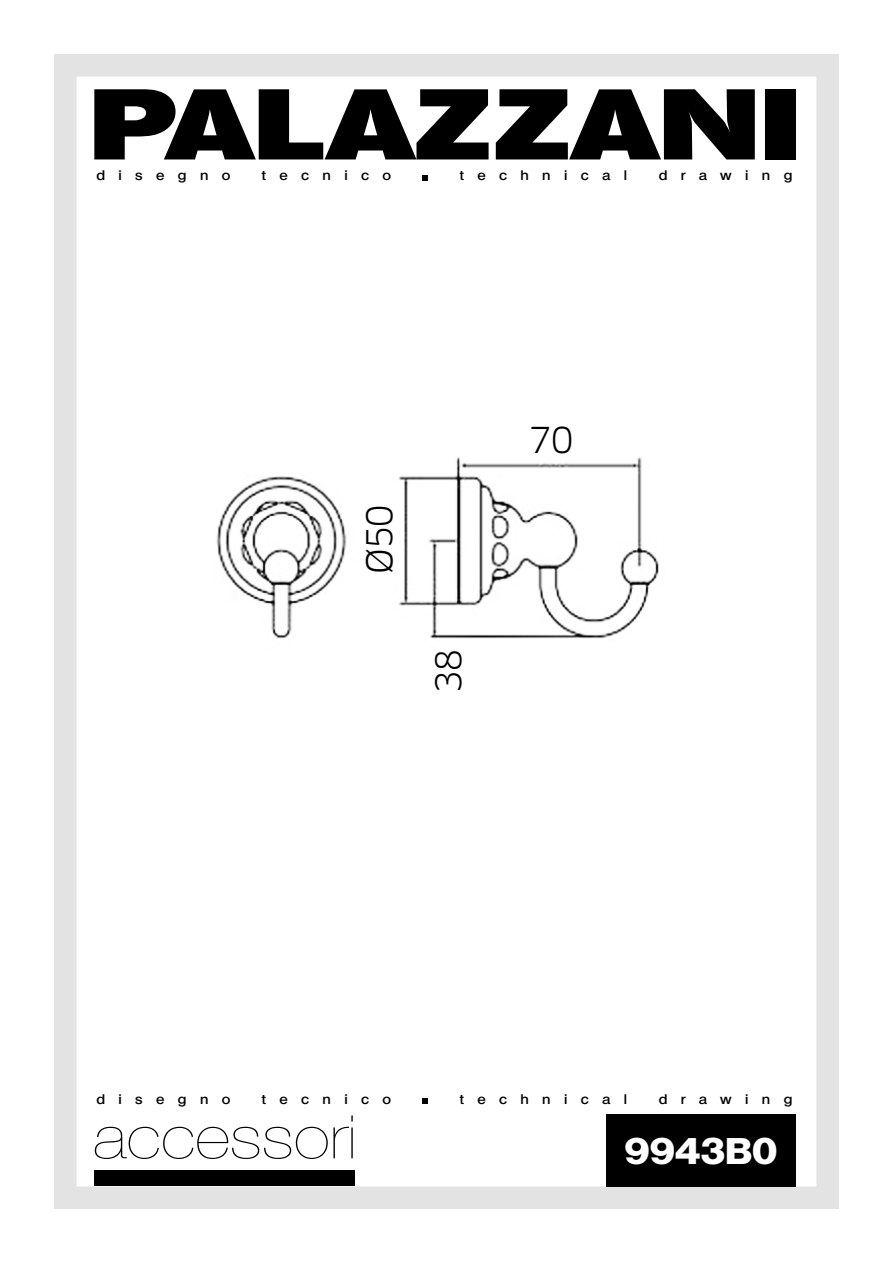
<style>
.page{position:relative;width:893px;height:1263px;background:#fff}
.page>*{position:absolute;margin:0;border:0;box-sizing:border-box;transform-origin:0 0}
.t1{font:200 60px "Helvetica Neue";color:#000;scale:1.15 1}
.t2{font:800 36px "Olympia";color:#fff;scale:1.1 1}
.t3{font:34.8px "Clan LF";color:#000}
.t4{font:600 13.5px "Olympia";letter-spacing:.9em;color:#000;scale:1.1 1}
</style>
<div class="page">
<div style="left:54px;top:54px;width:785px;height:1155px;border:22px solid #e3e3e3"></div>
<svg style="left:496px;top:89px;width:259px;height:70px"></svg>
<div style="left:765px;top:89px;width:31px;height:70px;background:#000"></div>
<svg style="left:94px;top:89px;width:395px;height:70px"></svg>
<svg style="left:422px;top:175px;width:6px;height:5px"></svg>
<svg style="left:422px;top:1098px;width:6px;height:6px"></svg>
<div style="left:606px;top:1114px;width:190px;height:72px;background:#000"></div>
<div style="left:94px;top:1170px;width:261px;height:16px;background:#000"></div>
<img style="left:216px;top:457px;width:443px;height:182px">
<p class="t4" style="left:96px;top:168px;width:123px">disegno</p>
<p class="t4" style="left:262px;top:168px;width:119px">tecnico</p>
<p class="t4" style="left:460px;top:168px;width:154px">technical</p>
<p class="t4" style="left:659px;top:168px;width:123px">drawing</p>
<h3 class="t3" style="left:361px;top:573px;width:71px;rotate:-90deg">Ø50</h3>
<h3 class="t3" style="left:430px;top:693px;width:46px;rotate:-90deg">38</h3>
<h3 class="t3" style="left:529px;top:421px;width:46px">70</h3>
<p class="t4" style="left:96px;top:1091px;width:123px">disegno</p>
<p class="t4" style="left:262px;top:1091px;width:119px">tecnico</p>
<p class="t4" style="left:460px;top:1091px;width:154px">technical</p>
<p class="t4" style="left:659px;top:1091px;width:123px">drawing</p>
<h1 class="t1" style="left:93px;top:1102px;width:230px">accessori</h1>
<h2 class="t2" style="left:625px;top:1130px;width:140px">9943B0</h2>
</div>
